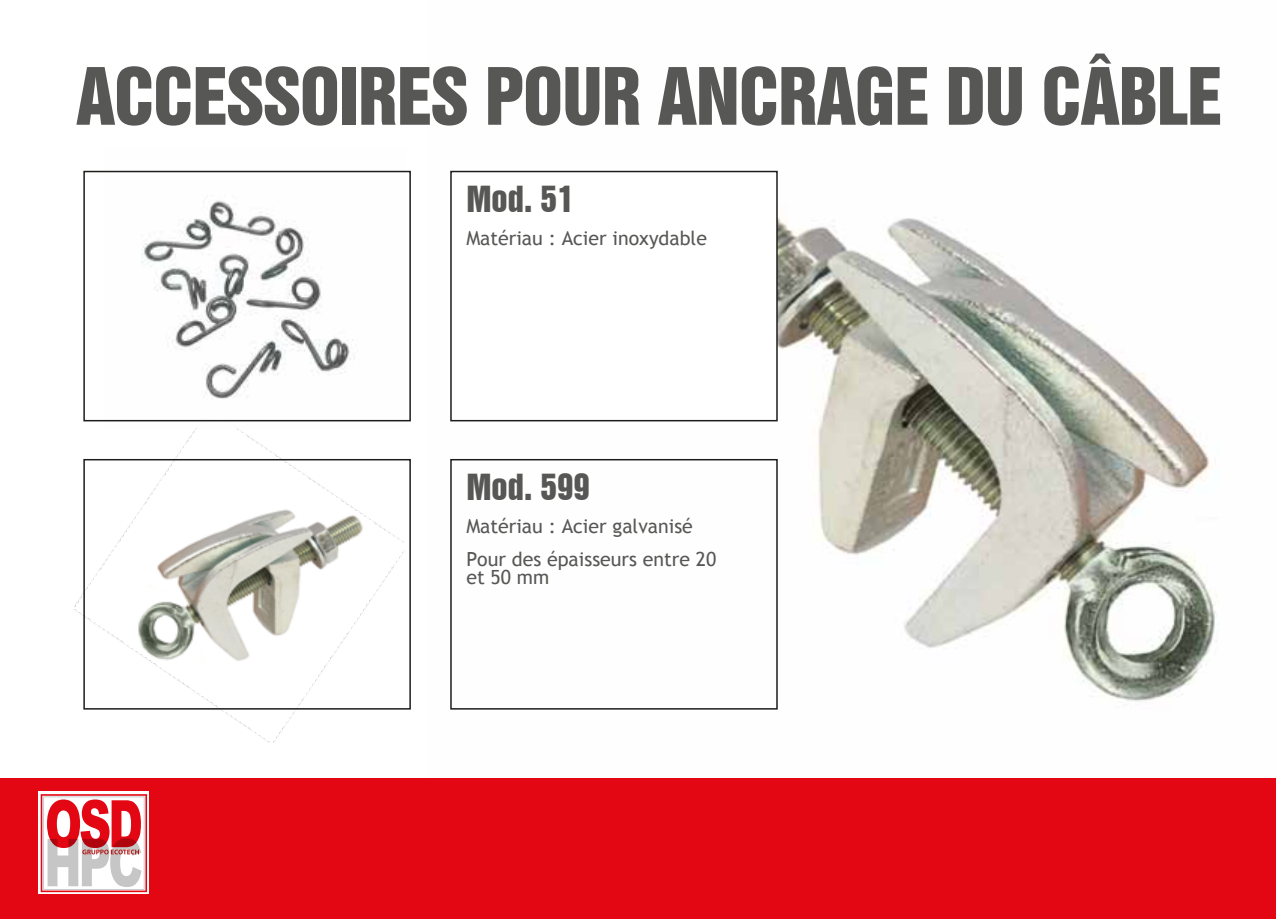
<style>
.page{position:relative;width:1276px;height:919px;background:#fff}
.page>*{position:absolute;margin:0;border:0;box-sizing:border-box;transform-origin:0 0}
.t1{font:72px "Swiss 921 BT Regular A";letter-spacing:-.01em;color:#575756}
.t2{font:33px "Swiss 921 BT Regular A";color:#575756}
.t3{font:19.5px/33px "Trebuchet MS";color:#575756}
</style>
<div class="page">
<img style="left:450px;top:170px;width:767px;height:540px">
<img style="left:74px;top:421px;width:333px;height:321px">
<img style="left:104px;top:170px;width:301px;height:257px">
<div style="left:83px;top:171px;width:328px;height:250px;border:2px solid #1d1d1b"></div>
<div style="left:83px;top:459px;width:328px;height:250px;border:2px solid #1d1d1b"></div>
<div style="left:0;top:778px;width:1276px;height:140px;background:#e30613"></div>
<div style="left:450px;top:171px;width:328px;height:250px;background:#fff;border:2px solid #1d1d1b"></div>
<div style="left:450px;top:459px;width:328px;height:250px;border:2px solid #1d1d1b"></div>
<div style="left:39px;top:791px;width:110px;height:103px;background:linear-gradient(to right,#fff,#fffefe)"></div>
<svg style="left:41px;top:794px;width:106px;height:98px"></svg>
<h1 class="t1" style="left:76px;top:49px;width:1147px">ACCESSOIRES POUR ANCRAGE DU CÂBLE</h1>
<h2 class="t2" style="left:466px;top:177px;width:109px">Mod. 51</h2>
<p class="t3" style="left:466px;top:221px;width:242px">Matériau : Acier inoxydable</p>
<h2 class="t2" style="left:466px;top:465px;width:125px">Mod. 599</h2>
<p class="t3" style="left:466px;top:509px;width:251px">Matériau : Acier galvanisé<br>Pour des épaisseurs entre 20</p>
<p class="t3" style="left:466px;top:560px;width:84px">et 50 mm</p>
</div>
